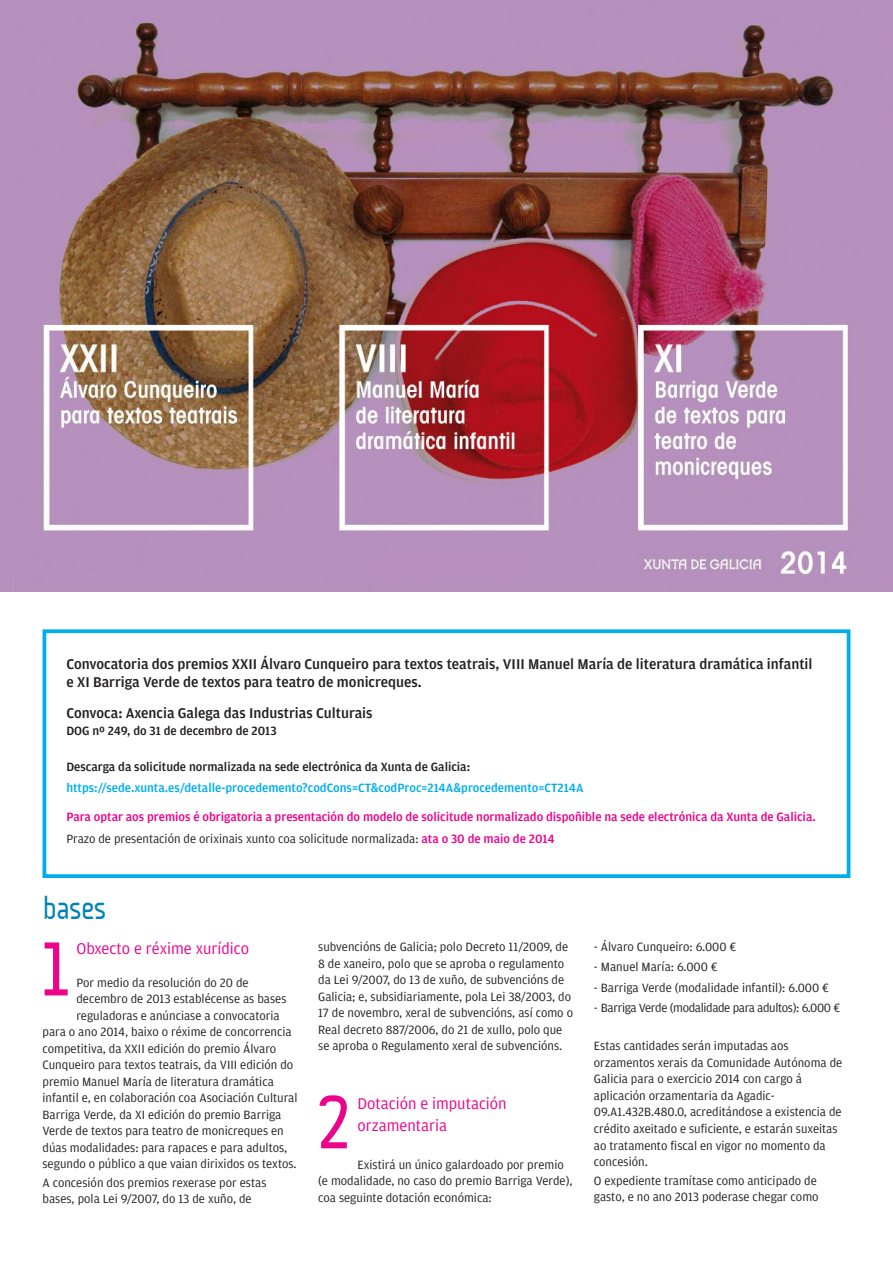
<style>
.page{position:relative;width:893px;height:1263px;background:#fff}
.page>*{position:absolute;margin:0;border:0;box-sizing:border-box;transform-origin:0 0}
.t1{font:77.7px "A Udimat";color:#ed028c}
.t2{font:31.5px "A Udimat";letter-spacing:-.02em;color:#0083b6;scale:.9 1}
.t3{font:16.5px/22.5px "Amplitude";color:#ed028c}
.t4{font:500 15px/18px "Amplitude";color:#231f20}
.t5{font:12.75px/16.5px "Amplitude";color:#231f20}
.t6{font:500 12.75px/22.5px "Amplitude";color:#ed028c}
.t7{font:500 12.75px "Amplitude";color:#231f20}
.t8{font:500 12.75px "Amplitude";color:#00aeef}
.t9{font:12.75px "Amplitude";letter-spacing:-.03em;color:#231f20}
.s1{font-weight:400;color:#231f20}
</style>
<div class="page">
<img style="left:0;top:1px;width:893px;height:590px">
<div style="left:43px;top:629px;width:807px;height:249px;border:4px solid #00aeef"></div>
<p class="t4" style="left:66px;top:655px;width:748px">Convocatoria dos premios XXII Álvaro Cunqueiro para textos teatrais, VIII Manuel María de literatura dramática infantil e XI Barriga Verde de textos para teatro de monicreques.</p>
<p class="t4" style="left:66px;top:704px;width:308px">Convoca: Axencia Galega das Industrias Culturais</p>
<p class="t7" style="left:66px;top:723px;width:212px">DOG nº 249, do 31 de decembro de 2013</p>
<p class="t7" style="left:66px;top:759px;width:405px">Descarga da solicitude normalizada na sede electrónica da Xunta de Galicia:</p>
<p class="t8" style="left:66px;top:780px;width:518px">https://sede.xunta.es/detalle-procedemento?codCons=CT&amp;codProc=214A&amp;procedemento=CT214A</p>
<p class="t6" style="left:66px;top:805px;width:751px">Para optar aos premios é obrigatoria a presentación do modelo de solicitude normalizado dispoñible na sede electrónica da Xunta de Galicia.<br><span class="s1">Prazo de presentación de orixinais xunto coa solicitude normalizada:</span> ata o 30 de maio de 2014</p>
<h2 class="t2" style="left:43px;top:898px;width:72px">bases</h2>
<h1 class="t1" style="left:42px;top:942px;width:29px">1</h1>
<p class="t3" style="left:76px;top:937px;width:174px">Obxecto e réxime xurídico</p>
<p class="t5" style="left:76px;top:974px;width:174px">Por medio da resolución do 20 de</p>
<p class="t5" style="left:76px;top:991px;width:212px">decembro de 2013 establécense as bases</p>
<p class="t5" style="left:76px;top:1007px;width:205px">reguladoras e anúnciase a convocatoria</p>
<p class="t5" style="left:43px;top:1024px;width:251px">para o ano 2014, baixo o réxime de concorrencia</p>
<p class="t5" style="left:43px;top:1040px;width:235px">competitiva, da XXII edición do premio Álvaro</p>
<p class="t5" style="left:43px;top:1057px;width:252px">Cunqueiro para textos teatrais, da VIII edición do</p>
<p class="t5" style="left:43px;top:1073px;width:233px">premio Manuel María de literatura dramática</p>
<p class="t5" style="left:43px;top:1090px;width:257px">infantil e, en colaboración coa Asociación Cultural</p>
<p class="t5" style="left:43px;top:1106px;width:240px">Barriga Verde, da XI edición do premio Barriga</p>
<p class="t5" style="left:43px;top:1123px;width:243px">Verde de textos para teatro de monicreques en</p>
<p class="t5" style="left:43px;top:1139px;width:246px">dúas modalidades: para rapaces e para adultos,</p>
<p class="t5" style="left:43px;top:1156px;width:256px">segundo o público a que vaian dirixidos os textos.</p>
<p class="t5" style="left:43px;top:1174px;width:225px">A concesión dos premios rexerase por estas bases, pola Lei 9/2007, do 13 de xuño, de</p>
<p class="t5" style="left:318px;top:939px;width:256px">subvencións de Galicia; polo Decreto 11/2009, de 8 de xaneiro, polo que se aproba o regulamento da Lei 9/2007, do 13 de xuño, de subvencións de Galicia; e, subsidiariamente, pola Lei 38/2003, do 17 de novembro, xeral de subvencións, así como o Real decreto 887/2006, do 21 de xullo, polo que se aproba o Regulamento xeral de subvencións.</p>
<h1 class="t1" style="left:317px;top:1095px;width:35px">2</h1>
<p class="t3" style="left:357px;top:1092px;width:151px">Dotación e imputación orzamentaria</p>
<p class="t5" style="left:318px;top:1156px;width:256px;text-indent:39px">Existirá un único galardoado por premio (e modalidade, no caso do premio Barriga Verde), coa seguinte dotación económica:</p>
<p class="t5" style="left:594px;top:939px;width:144px">- Álvaro Cunqueiro: 6.000 €</p>
<p class="t5" style="left:594px;top:959px;width:125px">- Manuel María: 6.000 €</p>
<p class="t5" style="left:594px;top:979px;width:237px">- Barriga Verde (modalidade infantil): 6.000 €</p>
<p class="t9" style="left:594px;top:1000px;width:248px">- Barriga Verde (modalidade para adultos): 6.000 €</p>
<p class="t5" style="left:594px;top:1038px;width:250px">Estas cantidades serán imputadas aos orzamentos xerais da Comunidade Autónoma de Galicia para o exercicio 2014 con cargo á aplicación orzamentaria da Agadic-09.A1.432B.480.0, acreditándose a existencia de crédito axeitado e suficiente, e estarán suxeitas ao tratamento fiscal en vigor no momento da concesión.</p>
<p class="t5" style="left:594px;top:1172px;width:226px">O expediente tramítase como anticipado de gasto, e no ano 2013 poderase chegar como</p>
</div>
